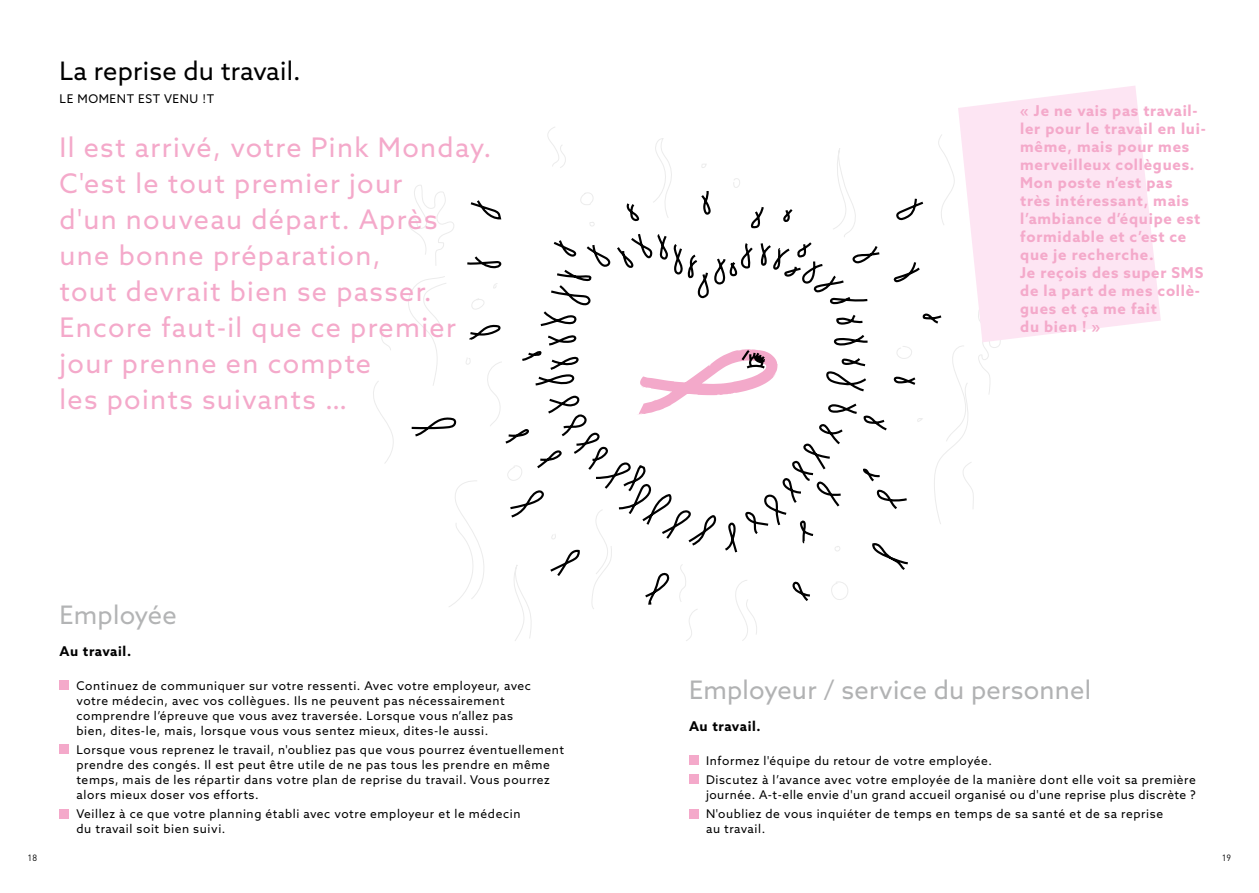
<style>
.page{position:relative;width:1259px;height:893px;background:#fff}
.page>*{position:absolute;margin:0;border:0;box-sizing:border-box;transform-origin:0 0}
.t1{font:27px/36px "Azo Sans";letter-spacing:.05em;color:#f4a9ca}
.t2{font:25.5px "Azo Sans";letter-spacing:.01em;color:#b1b2b3}
.t3{font:25.5px "Azo Sans";letter-spacing:.01em;color:#000}
.t4{font:25.5px "Azo Sans";letter-spacing:.01em;color:#b3b4b5}
.t5{font:700 15px/18px "Azo Sans";letter-spacing:.05em;color:#f4a9ca}
.t6{font:700 13.5px "Azo Sans";letter-spacing:.035em;color:#000}
.t7{font:12px/15px "Azo Sans";letter-spacing:.05em;color:#000}
.t8{font:9px "DINOT";color:#000}
</style>
<div class="page">
<svg style="left:373px;top:381px;width:21px;height:82px"></svg>
<svg style="left:381px;top:332px;width:10px;height:18px"></svg>
<svg style="left:408px;top:127px;width:593px;height:514px"></svg>
<div style="left:60px;top:680px;width:9px;height:10px;background:#f4a9ca"></div>
<div style="left:60px;top:744px;width:9px;height:10px;background:#f4a9ca"></div>
<div style="left:60px;top:809px;width:9px;height:9px;background:#f4a9ca"></div>
<div style="left:689px;top:755px;width:10px;height:10px;background:#f4a9ca"></div>
<div style="left:689px;top:774px;width:10px;height:10px;background:#f4a9ca"></div>
<div style="left:689px;top:809px;width:10px;height:9px;background:#f4a9ca"></div>
<svg style="left:958px;top:86px;width:202px;height:256px;fill:#fde5f3"></svg>
<h2 class="t3" style="left:60px;top:54px;width:243px">La reprise du travail.</h2>
<p class="t7" style="left:60px;top:91px;width:156px">LE MOMENT EST VENU !T</p>
<h1 class="t1" style="left:60px;top:129px;width:433px">Il est arrivé, votre Pink Monday.<br>C'est le tout premier jour<br>d'un nouveau départ. Après une bonne préparation,<br>tout devrait bien se passer.<br>Encore faut-il que ce premier jour prenne en compte<br>les points suivants …</h1>
<h2 class="t4" style="left:60px;top:598px;width:119px">Employée</h2>
<p class="t6" style="left:60px;top:642px;width:73px">Au travail.</p>
<p class="t7" style="left:76px;top:678px;width:456px">Continuez de communiquer sur votre ressenti. Avec votre employeur, avec votre médecin, avec vos collègues. Ils ne peuvent pas nécessairement comprendre l’épreuve que vous avez traversée. Lorsque vous n’allez pas bien, dites-le, mais, lorsque vous vous sentez mieux, dites-le aussi.</p>
<p class="t7" style="left:76px;top:742px;width:489px">Lorsque vous reprenez le travail, n'oubliez pas que vous pourrez éventuellement prendre des congés. Il est peut être utile de ne pas tous les prendre en même temps, mais de les répartir dans votre plan de reprise du travail. Vous pourrez alors mieux doser vos efforts.</p>
<p class="t7" style="left:77px;top:806px;width:445px">Veillez à ce que votre planning établi avec votre employeur et le médecin du travail soit bien suivi.</p>
<p class="t5" style="left:1020px;top:102px;width:187px">« Je ne vais pas travail&shy;ler pour le travail en lui&shy;même, mais pour mes merveilleux collègues.<br>Mon poste n’est pas très intéressant, mais l’ambiance d’équipe est formidable et c’est ce que je recherche.<br>Je reçois des super SMS de la part de mes collè&shy;gues et ça me fait<br>du bien ! »</p>
<h2 class="t2" style="left:689px;top:673px;width:404px">Employeur / service du personnel</h2>
<p class="t6" style="left:689px;top:717px;width:73px">Au travail.</p>
<p class="t7" style="left:706px;top:751px;width:491px;line-height:19.2px">Informez l'équipe du retour de votre employée.<br>Discutez à l’avance avec votre employée de la manière dont elle voit sa première</p>
<p class="t7" style="left:706px;top:785px;width:491px;line-height:19.2px">journée. A-t-elle envie d'un grand accueil organisé ou d'une reprise plus discrète ?<br>N'oubliez de vous inquiéter de temps en temps de sa santé et de sa reprise</p>
<p class="t7" style="left:706px;top:821px;width:61px">au travail.</p>
<p class="t8" style="left:28px;top:852px;width:11px">18</p>
<p class="t8" style="left:1222px;top:852px;width:11px">19</p>
</div>
